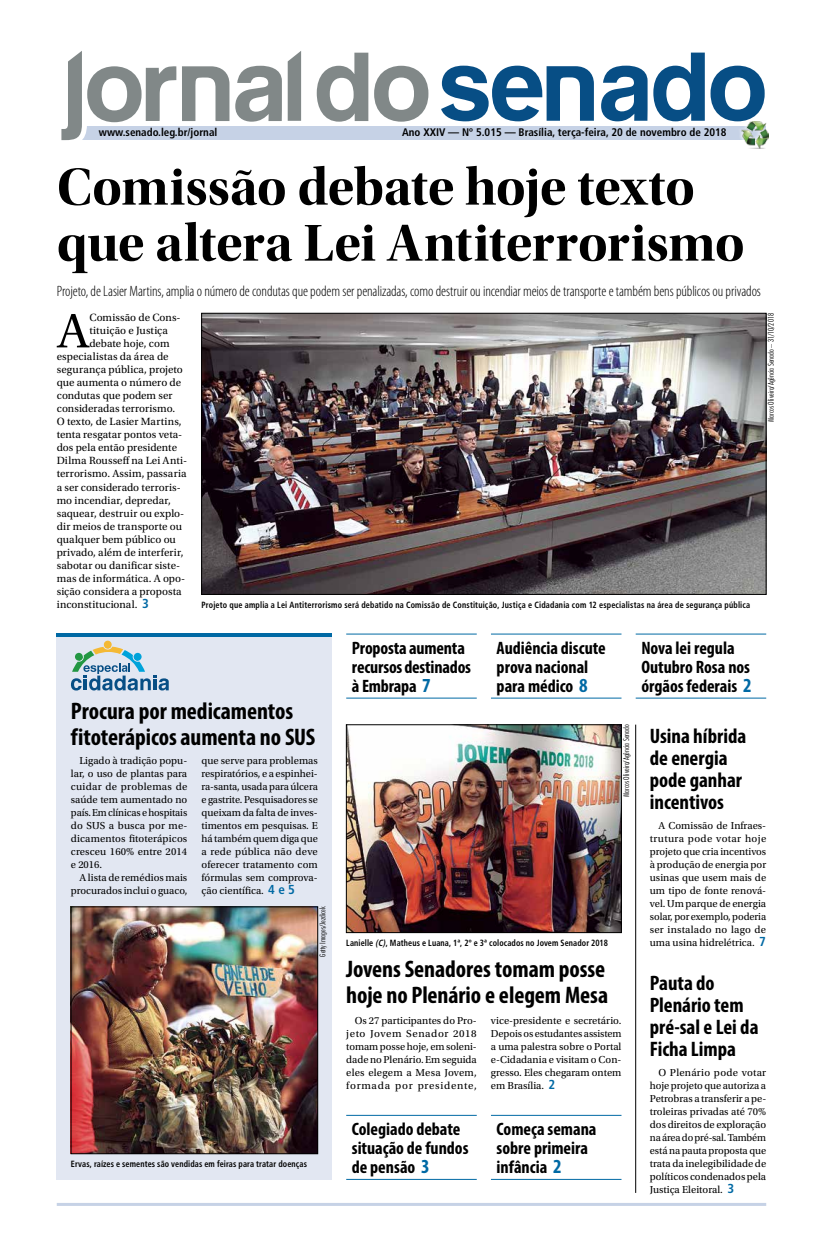
<style>
.page{position:relative;width:823px;height:1248px;background:#fff}
.page>*{position:absolute;margin:0;border:0;box-sizing:border-box;transform-origin:0 0}
.t1{font:54px/56px "Utopia Std Bold Disp";letter-spacing:-.005em;color:#000}
.t2{font:50.8px "Utopia Std";color:#000}
.t3{font:700 condensed 24px/26px "Myriad Pro";letter-spacing:-.005em;color:#000}
.t4{font:700 condensed 21px/22px "Myriad Pro";letter-spacing:-.005em;color:#000}
.t5{font:700 condensed 18px/19px "Myriad Pro";letter-spacing:-.005em;color:#000}
.t6{font:300 condensed 15px "Myriad Pro";letter-spacing:-.01em;color:#000}
.t7{font:11px "Utopia Std";letter-spacing:.005em;color:#000}
.t8{font:700 condensed 11px "Frutiger";color:#000}
.t9{font:10.6px/13px "Utopia Std";color:#000;text-align:justify}
.t10{font:700 condensed 9px "Frutiger";letter-spacing:.02em;color:#000;scale:.9 1}
.t11{font:300 condensed 8px "Futura BT";color:#000}
.s1{font-family:"Frutiger";font-weight:700;font-stretch:condensed;font-size:13px;color:#0069a4}
.s2{font-size:20px;color:#0069a4}
.s3{font-style:italic}
</style>
<div class="page">
<hr style="left:57px;top:1202px;width:708px;height:3px;background:#c6d2e6">
<div style="left:76px;top:126px;width:689px;height:13px;background:#c6d2e6"></div>
<svg style="left:182px;top:66px;width:47px;height:55px"></svg>
<svg style="left:316px;top:53px;width:52px;height:69px"></svg>
<svg style="left:374px;top:66px;width:54px;height:56px"></svg>
<svg style="left:235px;top:51px;width:66px;height:71px"></svg>
<svg style="left:653px;top:53px;width:51px;height:68px"></svg>
<svg style="left:710px;top:66px;width:54px;height:55px"></svg>
<svg style="left:441px;top:66px;width:152px;height:55px"></svg>
<svg style="left:601px;top:66px;width:46px;height:55px"></svg>
<svg style="left:61px;top:51px;width:115px;height:90px"></svg>
<div style="left:736px;top:118px;width:33px;height:33px;background:#fff;opacity:.75"></div>
<img style="left:740px;top:121px;width:28px;height:27px">
<img style="left:203px;top:315px;width:560px;height:277px">
<div style="left:201px;top:313px;width:564px;height:281px;border:1px solid #000"></div>
<hr style="left:346px;top:1178px;width:130px;height:1px;background:#0069a4">
<hr style="left:490px;top:1178px;width:131px;height:1px;background:#0069a4">
<hr style="left:346px;top:697px;width:130px;height:1px;background:#0069a4">
<hr style="left:490px;top:697px;width:131px;height:1px;background:#0069a4">
<hr style="left:635px;top:697px;width:130px;height:1px;background:#0069a4">
<hr style="left:346px;top:1114px;width:130px;height:1px;background:#0069a4">
<hr style="left:490px;top:1114px;width:131px;height:1px;background:#0069a4">
<hr style="left:346px;top:633px;width:130px;height:1px;background:#0069a4">
<hr style="left:490px;top:633px;width:131px;height:1px;background:#0069a4">
<hr style="left:635px;top:633px;width:130px;height:1px;background:#0069a4">
<div style="left:57px;top:633px;width:275px;height:546px;background:#e2e7f2"></div>
<hr style="left:57px;top:633px;width:275px;height:3px;background:#0069a4">
<div style="left:104px;top:640px;width:8px;height:8px;background:#f4b935;border-radius:50%"></div>
<svg style="left:71px;top:646px;width:98px;height:44px"></svg>
<img style="left:348px;top:726px;width:271px;height:204px">
<div style="left:346px;top:724px;width:275px;height:208px;border:1px solid #000"></div>
<img style="left:73px;top:908px;width:242px;height:243px">
<div style="left:71px;top:906px;width:246px;height:247px;border:1px solid #000"></div>
<hr style="left:634px;top:724px;width:1px;height:468px;background:#000">
<p class="t8" style="left:99px;top:126px;width:120px">www.senado.leg.br/jornal</p>
<p class="t8" style="left:402px;top:126px;width:326px">Ano XXIV — Nº 5.015 — Brasília, terça-feira, 20 de novembro de 2018</p>
<h1 class="t1" style="left:57px;top:159px;width:689px">Comissão debate hoje texto que altera Lei Antiterrorismo</h1>
<h3 class="t6" style="left:57px;top:282px;width:705px">Projeto, de Lasier Martins, amplia o número de condutas que podem ser penalizadas, como destruir ou incendiar meios de transporte e também bens públicos ou privados</h3>
<h2 class="t2" style="left:57px;top:303px;width:34px">A</h2>
<p class="t7" style="left:89px;top:312px;width:93px">Comissão de Cons-</p>
<p class="t11" style="left:765px;top:422px;width:110px;rotate:-90deg">Marcos Oliveira/Agência Senado – 31/10/2018</p>
<p class="t7" style="left:89px;top:325px;width:80px">tituição e Justiça</p>
<p class="t7" style="left:89px;top:338px;width:82px">debate hoje, com</p>
<p class="t7" style="left:57px;top:351px;width:113px">especialistas da área de</p>
<p class="t7" style="left:57px;top:364px;width:128px">segurança pública, projeto</p>
<p class="t7" style="left:57px;top:377px;width:126px">que aumenta o número de</p>
<p class="t7" style="left:57px;top:390px;width:117px">condutas que podem ser</p>
<p class="t7" style="left:57px;top:403px;width:120px">consideradas terrorismo.</p>
<p class="t7" style="left:57px;top:416px;width:126px">O texto, de Lasier Martins,</p>
<p class="t7" style="left:57px;top:429px;width:127px">tenta resgatar pontos veta-</p>
<p class="t7" style="left:57px;top:442px;width:122px">dos pela então presidente</p>
<p class="t7" style="left:57px;top:455px;width:132px">Dilma Rousseff na Lei Anti-</p>
<p class="t7" style="left:57px;top:468px;width:131px">terrorismo. Assim, passaria</p>
<p class="t7" style="left:57px;top:481px;width:125px">a ser considerado terroris-</p>
<p class="t7" style="left:57px;top:494px;width:116px">mo incendiar, depredar,</p>
<p class="t7" style="left:57px;top:507px;width:129px">saquear, destruir ou explo-</p>
<p class="t7" style="left:57px;top:520px;width:127px">dir meios de transporte ou</p>
<p class="t7" style="left:57px;top:533px;width:121px">qualquer bem público ou</p>
<p class="t7" style="left:57px;top:546px;width:128px">privado, além de interferir,</p>
<p class="t7" style="left:57px;top:559px;width:125px">sabotar ou danificar siste-</p>
<p class="t7" style="left:57px;top:572px;width:130px">mas de informática. A opo-</p>
<p class="t7" style="left:57px;top:585px;width:126px">sição considera a proposta</p>
<p class="t7" style="left:57px;top:598px;width:94px">inconstitucional. <span class="s1">3</span></p>
<p class="t10" style="left:201px;top:599px;width:611px">Projeto que amplia a Lei Antiterrorismo será debatido na Comissão de Constituição, Justiça e Cidadania com 12 especialistas na área de segurança pública</p>
<h3 class="t3" style="left:71px;top:698px;width:245px">Procura por medicamentos fitoterápicos aumenta no SUS</h3>
<p class="t9" style="left:71px;top:753px;width:118px;text-indent:9px">Ligado à tradição popu&shy;lar, o uso de plantas para cuidar de problemas de saúde tem aumentado no país. Em clínicas e hospitais do SUS a busca por me&shy;dicamentos fitoterápicos cresceu 160% entre 2014 e 2016.</p>
<p class="t9" style="left:71px;top:870px;width:118px;text-align:right">A lista de remédios mais procurados inclui o guaco,</p>
<p class="t9" style="left:201px;top:753px;width:118px">que serve para problemas respiratórios, e a espinhei&shy;ra-santa, usada para úlcera e gastrite. Pesquisadores se queixam da falta de inves&shy;timentos em pesquisas. E há também quem diga que a rede pública não deve oferecer tratamento com fórmulas sem comprova&shy;ção científica. <span class="s1">4 e 5</span></p>
<p class="t11" style="left:317px;top:956px;width:51px;rotate:-90deg">Getty Images/Jezdicek</p>
<p class="t10" style="left:71px;top:1158px;width:263px">Ervas, raízes e sementes são vendidas em feiras para tratar doenças</p>
<h3 class="t5" style="left:351px;top:638px;width:121px">Proposta aumenta recursos destinados à Embrapa <span class="s2">7</span></h3>
<h3 class="t5" style="left:496px;top:638px;width:111px">Audiência discute prova nacional para médico <span class="s2">8</span></h3>
<h3 class="t5" style="left:641px;top:638px;width:112px">Nova lei regula<br>Outubro Rosa nos órgãos federais <span class="s2">2</span></h3>
<p class="t11" style="left:621px;top:796px;width:74px;rotate:-90deg">Marcos Oliveira/Agência Senado</p>
<p class="t10" style="left:346px;top:937px;width:292px">Lanielle <span class="s3">(C)</span>, Matheus e Luana, 1ª, 2º e 3ª colocados no Jovem Senador 2018</p>
<h3 class="t3" style="left:346px;top:955px;width:263px">Jovens Senadores tomam posse hoje no Plenário e elegem Mesa</h3>
<p class="t9" style="left:346px;top:1013px;width:132px;text-indent:9px">Os 27 participantes do Pro&shy;jeto Jovem Senador 2018 tomam posse hoje, em soleni&shy;dade no Plenário. Em seguida eles elegem a Mesa Jovem, formada por presidente,</p>
<p class="t9" style="left:490px;top:1013px;width:132px">vice-presidente e secretário.<br>Depois os estudantes assistem a uma palestra sobre o Portal e-Cidadania e visitam o Con&shy;gresso. Eles chegaram ontem em Brasília. <span class="s1">2</span></p>
<h3 class="t5" style="left:351px;top:1119px;width:118px">Colegiado debate situação de fundos de pensão <span class="s2">3</span></h3>
<h3 class="t5" style="left:496px;top:1119px;width:101px">Começa semana sobre primeira infância <span class="s2">2</span></h3>
<h3 class="t4" style="left:649px;top:724px;width:98px">Usina híbrida de energia pode ganhar incentivos</h3>
<p class="t9" style="left:649px;top:818px;width:118px;text-indent:9px">A Comissão de Infraes&shy;trutura pode votar hoje projeto que cria incentivos à produção de energia por usinas que usem mais de um tipo de fonte renová&shy;vel. Um parque de energia solar, por exemplo, poderia ser instalado no lago de uma usina hidrelétrica. <span class="s1">7</span></p>
<h3 class="t4" style="left:649px;top:971px;width:110px">Pauta do<br>Plenário tem pré-sal e Lei da<br>Ficha Limpa</h3>
<p class="t9" style="left:649px;top:1065px;width:118px;text-indent:9px">O Plenário pode votar hoje projeto que autoriza a Petrobras a transferir a pe&shy;troleiras privadas até 70% dos direitos de exploração na área do pré-sal. Também está na pauta proposta que trata da inelegibilidade de políticos condenados pela Justiça Eleitoral. <span class="s1">3</span></p>
</div>
